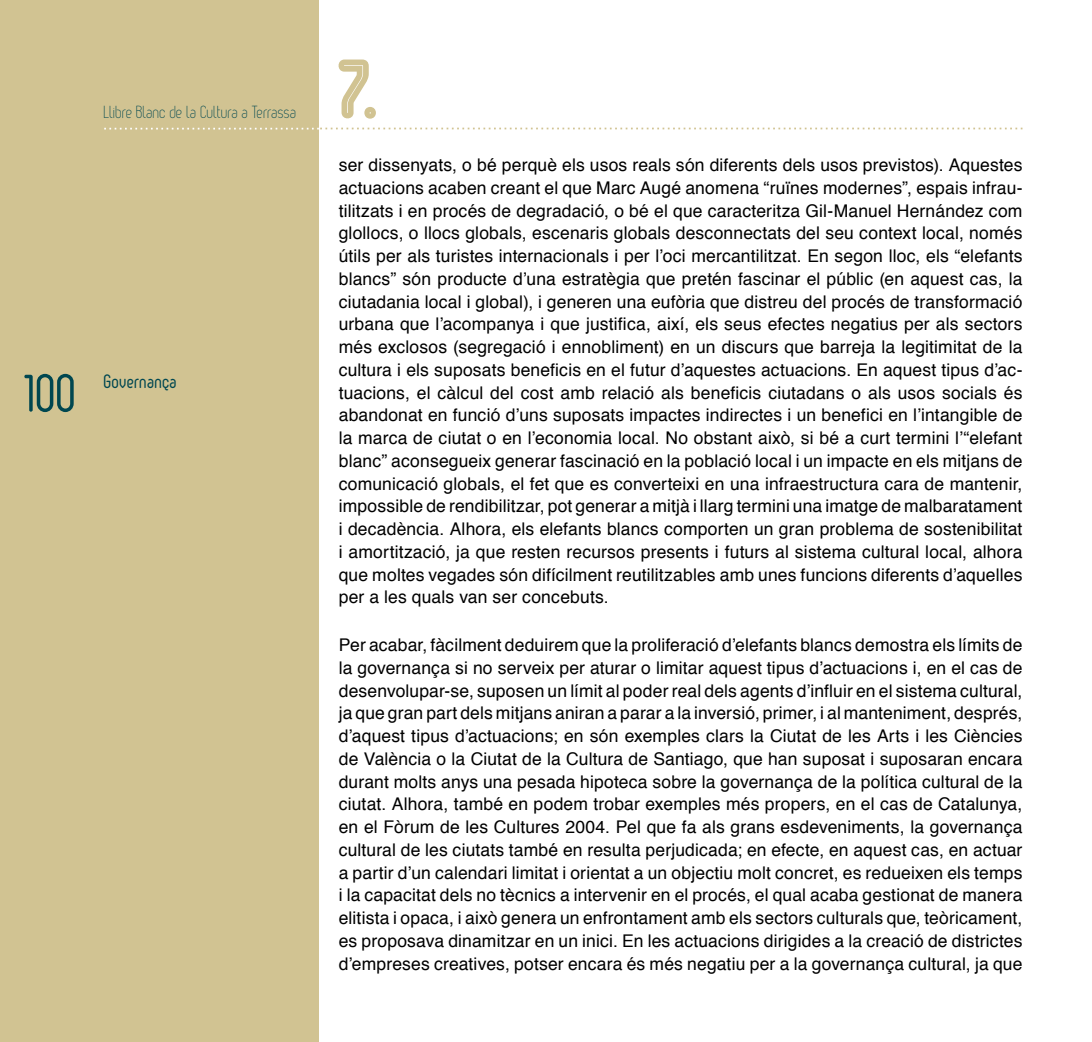
<style>
.page{position:relative;width:1092px;height:1042px;background:#fff}
.page>*{position:absolute;margin:0;border:0;box-sizing:border-box;transform-origin:0 0}
.t1{font:84px "Oval Double";color:#d1c392}
.t2{font:52.5px "Oval";color:#004750}
.t3{font:19.25px "Oval";letter-spacing:.02em;color:#004750}
.t4{font:17.5px/22.8px "Helvetica";letter-spacing:.01em;color:#000;text-align:justify}
.t5{font:300 17.5px "Oval";letter-spacing:.015em;color:#004750}
</style>
<div class="page">
<div style="left:0;top:0;width:319px;height:1042px;background:#d1c392"></div>
<svg style="left:104px;top:128px;width:918px;height:1px"></svg>
<p class="t5" style="left:104px;top:103px;width:194px">Llibre Blanc de la Cultura a Terrassa</p>
<h2 class="t2" style="left:27px;top:364px;width:52px">100</h2>
<p class="t3" style="left:104px;top:370px;width:75px">Governança</p>
<h1 class="t1" style="left:339px;top:45px;width:43px">7.</h1>
<p class="t4" style="left:339px;top:154px;width:685px">ser dissenyats, o bé perquè els usos reals són diferents dels usos previstos). Aquestes actuacions acaben creant el que Marc Augé anomena “ruïnes modernes”, espais infrau· tilitzats i en procés de degradació, o bé el que caracteritza Gil-Manuel Hernández com glollocs, o llocs globals, escenaris globals desconnectats del seu context local, només útils per als turistes internacionals i per l’oci mercantilitzat. En segon lloc, els “elefants blancs” són producte d’una estratègia que pretén fascinar el públic (en aquest cas, la ciutadania local i global), i generen una eufòria que distreu del procés de transformació urbana que l’acompanya i que justifica, així, els seus efectes negatius per als sectors més exclosos (segregació i ennobliment) en un discurs que barreja la legitimitat de la cultura i els suposats beneficis en el futur d’aquestes actuacions. En aquest tipus d’ac· tuacions, el càlcul del cost amb relació als beneficis ciutadans o als usos socials és abandonat en funció d’uns suposats impactes indirectes i un benefici en l’intangible de la marca de ciutat o en l’economia local. No obstant això, si bé a curt termini l’“elefant blanc” aconsegueix generar fascinació en la població local i un impacte en els mitjans de comunicació globals, el fet que es converteixi en una infraestructura cara de mantenir, impossible de rendibilitzar, pot generar a mitjà i llarg termini una imatge de malbaratament i decadència. Alhora, els elefants blancs comporten un gran problema de sostenibilitat i amortització, ja que resten recursos presents i futurs al sistema cultural local, alhora que moltes vegades són difícilment reutilitzables amb unes funcions diferents d’aquelles per a les quals van ser concebuts.</p>
<p class="t4" style="left:339px;top:634px;width:685px">Per acabar, fàcilment deduirem que la proliferació d’elefants blancs demostra els límits de la governança si no serveix per aturar o limitar aquest tipus d’actuacions i, en el cas de desenvolupar-se, suposen un límit al poder real dels agents d’influir en el sistema cultural, ja que gran part dels mitjans aniran a parar a la inversió, primer, i al manteniment, després, d’aquest tipus d’actuacions; en són exemples clars la Ciutat de les Arts i les Ciències de València o la Ciutat de la Cultura de Santiago, que han suposat i suposaran encara durant molts anys una pesada hipoteca sobre la governança de la política cultural de la ciutat. Alhora, també en podem trobar exemples més propers, en el cas de Catalunya, en el Fòrum de les Cultures 2004. Pel que fa als grans esdeveniments, la governança cultural de les ciutats també en resulta perjudicada; en efecte, en aquest cas, en actuar a partir d’un calendari limitat i orientat a un objectiu molt concret, es redueixen els temps i la capacitat dels no tècnics a intervenir en el procés, el qual acaba gestionat de manera elitista i opaca, i això genera un enfrontament amb els sectors culturals que, teòricament, es proposava dinamitzar en un inici. En les actuacions dirigides a la creació de districtes d’empreses creatives, potser encara és més negatiu per a la governança cultural, ja que</p>
</div>
